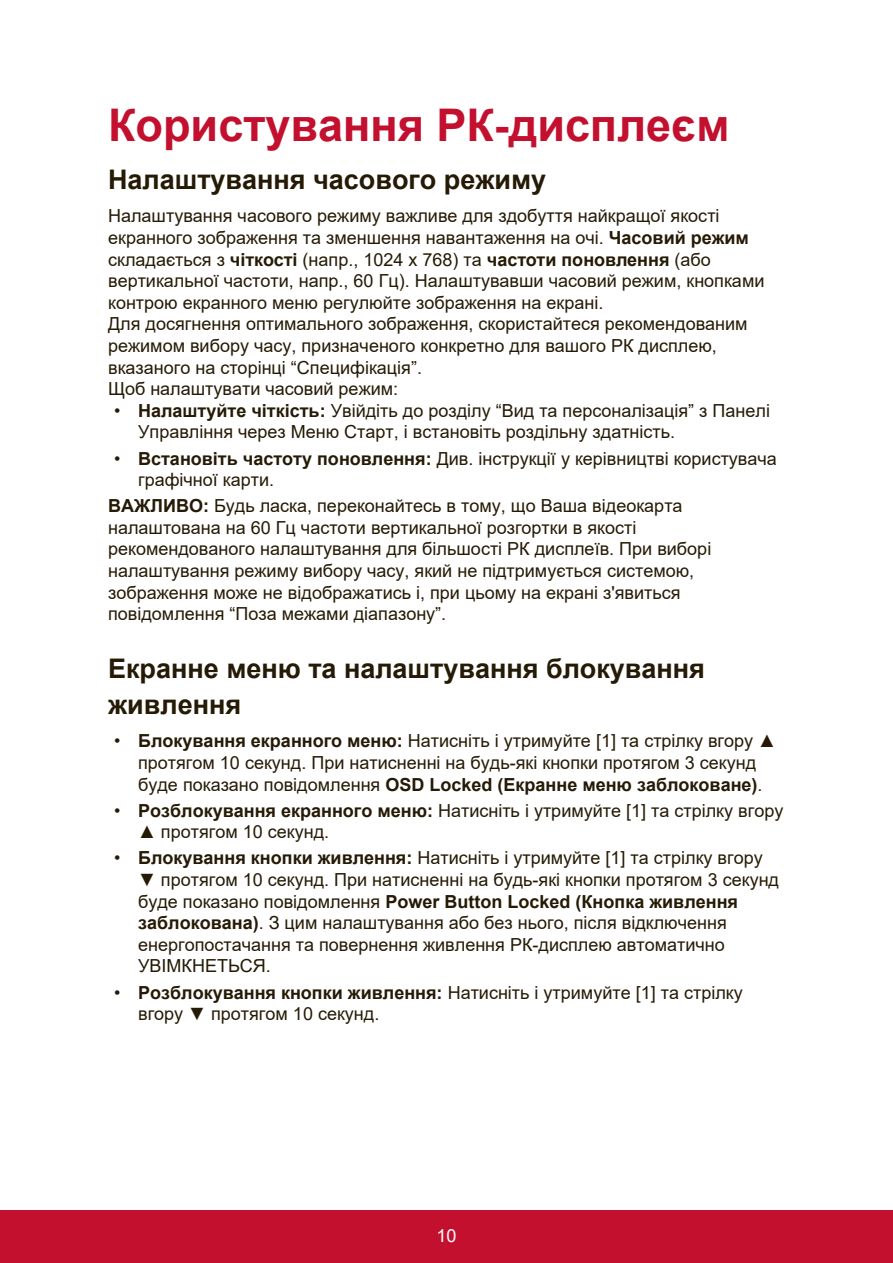
<style>
.page{position:relative;width:893px;height:1263px;background:#fff}
.page>*{position:absolute;margin:0;border:0;box-sizing:border-box;transform-origin:0 0}
.t1{font:700 45px "Arial";color:#c3102f}
.t2{font:700 27px/35.8px "Arial";color:#251a05}
.t3{font:18px/21.6px "Arial";color:#251a05}
.t4{font:18px "Arial";color:#fff}
.s1{font-weight:700}
</style>
<div class="page">
<div style="left:0;top:1210px;width:892px;height:53px;background:#c3102f"></div>
<h1 class="t1" style="left:108px;top:93px;width:622px">Користування РК-дисплеєм</h1>
<h2 class="t2" style="left:108px;top:162px;width:439px">Налаштування часового режиму</h2>
<p class="t3" style="left:108px;top:205px;width:657px">Налаштування часового режиму важливе для здобуття найкращої якості екранного зображення та зменшення навантаження на очі. <span class="s1">Часовий режим </span>складається з <span class="s1">чіткості</span> (напр., 1024 x 768) та <span class="s1">частоти поновлення</span> (або вертикальної частоти, напр., 60 Гц). Налаштувавши часовий режим, кнопками контрою екранного меню регулюйте зображення на екрані.<br>Для досягнення оптимального зображення, скористайтеся рекомендованим режимом вибору часу, призначеного конкретно для вашого РК дисплею, вказаного на сторінці “Специфікація”.<br>Щоб налаштувати часовий режим:</p>
<p class="t3" style="left:138px;top:399px;width:633px;text-indent:-24px">• <span class="s1">Налаштуйте чіткість:</span> Увійдіть до розділу “Вид та персоналізація” з Панелі<br>Управління через Меню Старт, і встановіть роздільну здатність.</p>
<p class="t3" style="left:138px;top:447px;width:640px;text-indent:-24px">• <span class="s1">Встановіть частоту поновлення:</span> Див. інструкції у керівництві користувача графічної карти.</p>
<p class="t3" style="left:108px;top:495px;width:604px"><span class="s1">ВАЖЛИВО:</span> Будь ласка, переконайтесь в тому, що Ваша відеокарта налаштована на 60 Гц частоти вертикальної розгортки в якості рекомендованого налаштування для більшості РК дисплеїв. При виборі налаштування режиму вибору часу, який не підтримується системою, зображення може не відображатись і, при цьому на екрані з'явиться повідомлення “Поза межами діапазону”.</p>
<h2 class="t2" style="left:108px;top:650px;width:598px">Екранне меню та налаштування блокування живлення</h2>
<p class="t3" style="left:114px;top:730px;width:663px;text-align:center">• <span class="s1">Блокування екранного меню:</span> Натисніть і утримуйте [1] та стрілку вгору ▲ протягом 10 секунд. При натисненні на будь-які кнопки протягом 3 секунд буде показано повідомлення <span class="s1">OSD Locked (Екранне меню заблоковане)</span>.</p>
<p class="t3" style="left:114px;top:799px;width:670px">• <span class="s1">Розблокування екранного меню:</span> Натисніть і утримуйте [1] та стрілку вгору</p>
<p class="t3" style="left:138px;top:821px;width:192px">▲ протягом 10 секунд.</p>
<p class="t3" style="left:114px;top:847px;width:650px">• <span class="s1">Блокування кнопки живлення:</span> Натисніть і утримуйте [1] та стрілку вгору</p>
<p class="t3" style="left:138px;top:868px;width:642px">▼ протягом 10 секунд. При натисненні на будь-які кнопки протягом 3 секунд буде показано повідомлення <span class="s1">Power Button Locked (Кнопка живлення заблокована)</span>. З цим налаштування або без нього, після відключення енергопостачання та повернення живлення РК-дисплею автоматично УВІМКНЕТЬСЯ.</p>
<p class="t3" style="left:138px;top:981px;width:606px;text-indent:-24px">• <span class="s1">Розблокування кнопки живлення:</span> Натисніть і утримуйте [1] та стрілку вгору ▼ протягом 10 секунд.</p>
<p class="t4" style="left:436px;top:1223px;width:22px">10</p>
</div>
